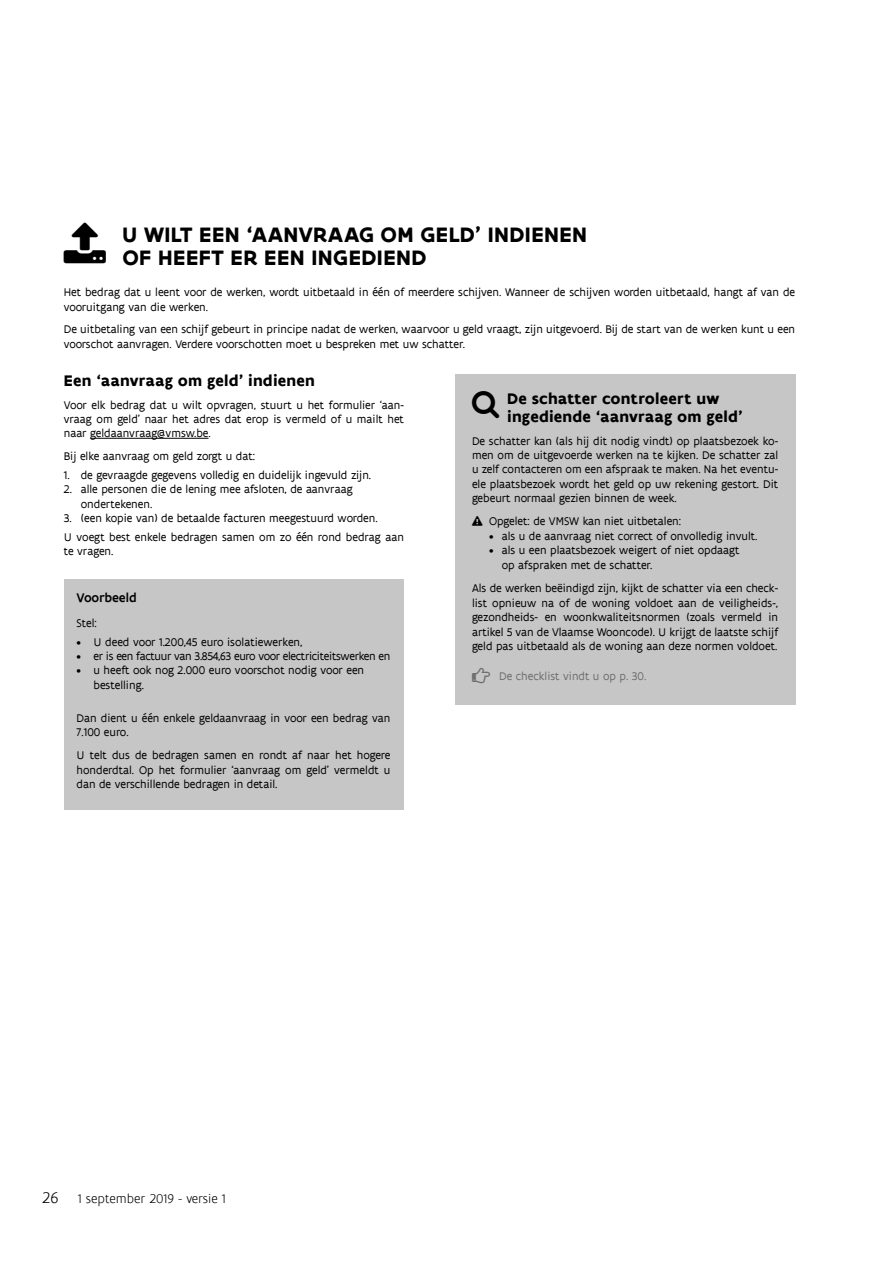
<style>
.page{position:relative;width:893px;height:1263px;background:#fff}
.page>*{position:absolute;margin:0;border:0;box-sizing:border-box;transform-origin:0 0}
.t1{font:700 22.5px/22.5px "Flanders Art Sans";letter-spacing:.02em;color:#000}
.t2{font:700 16.5px/18px "Flanders Art Sans";letter-spacing:.015em;color:#000}
.t3{font:300 13.5px "Flanders Art Sans";color:#000}
.t4{font:500 13.5px "Flanders Art Sans";letter-spacing:-.005em;color:#000}
.t5{font:12px/14.4px "Flanders Art Sans";color:#000}
.t6{font:12px "Flanders Art Sans";letter-spacing:-.025em;color:#000}
.t7{font:12px "Flanders Art Sans";color:#706f6f}
.s1{font-size:16.5px}
</style>
<div class="page">
<hr style="left:90px;top:438px;width:118px;height:1px;background:#000">
<div style="left:64px;top:579px;width:339px;height:231px;background:#c6c6c6"></div>
<div style="left:455px;top:374px;width:340px;height:331px;background:#c6c6c6"></div>
<h1 class="t1" style="left:122px;top:224px;width:466px">U WILT EEN ‘AANVRAAG OM GELD’ INDIENEN<br>OF HEEFT ER EEN INGEDIEND</h1>
<p class="t5" style="left:64px;top:285px;width:733px">Het bedrag dat u leent voor de werken, wordt uitbetaald in één of meerdere schijven. Wanneer de schijven worden uitbetaald, hangt af van de vooruitgang van die werken.</p>
<p class="t5" style="left:64px;top:323px;width:733px">De uitbetaling van een schijf gebeurt in principe nadat de werken, waarvoor u geld vraagt, zijn uitgevoerd. Bij de start van de werken kunt u een voorschot aanvragen. Verdere voorschotten moet u bespreken met uw schatter.</p>
<h2 class="t2" style="left:64px;top:371px;width:253px">Een ‘aanvraag om geld’ indienen</h2>
<p class="t5" style="left:64px;top:398px;width:342px;text-align:justify">Voor elk bedrag dat u wilt opvragen, stuurt u het formulier ‘aan&shy;vraag om geld’ naar het adres dat erop is vermeld of u mailt het naar geldaanvraag@vmsw.be.</p>
<p class="t5" style="left:64px;top:449px;width:193px">Bij elke aanvraag om geld zorgt u dat:</p>
<p class="t5" style="left:64px;top:468px;width:309px">1. de gevraagde gegevens volledig en duidelijk ingevuld zijn.</p>
<p class="t5" style="left:81px;top:482px;width:273px;text-indent:-17px">2. alle personen die de lening mee afsloten, de aanvraag ondertekenen.</p>
<p class="t5" style="left:64px;top:509px;width:342px;line-height:18.6px">3. (een kopie van) de betaalde facturen meegestuurd worden.<br>U voegt best enkele bedragen samen om zo één rond bedrag aan</p>
<p class="t5" style="left:64px;top:544px;width:51px">te vragen.</p>
<p class="t4" style="left:77px;top:589px;width:61px">Voorbeeld</p>
<p class="t5" style="left:77px;top:616px;width:22px">Stel:</p>
<p class="t5" style="left:77px;top:635px;width:227px">• U deed voor 1.200,45 euro isolatiewerken,</p>
<p class="t6" style="left:77px;top:649px;width:315px">• er is een factuur van 3.854,63 euro voor electriciteitswerken en</p>
<p class="t5" style="left:94px;top:663px;width:272px;text-indent:-17px">• u heeft ook nog 2.000 euro voorschot nodig voor een bestelling.</p>
<p class="t5" style="left:77px;top:711px;width:315px">Dan dient u één enkele geldaanvraag in voor een bedrag van<br>7.100 euro.</p>
<p class="t5" style="left:77px;top:748px;width:315px;text-align:justify">U telt dus de bedragen samen en rondt af naar het hogere honderdtal. Op het formulier ‘aanvraag om geld’ vermeldt u dan de verschillende bedragen in detail.</p>
<h2 class="t2" style="left:507px;top:389px;width:237px">De schatter controleert uw ingediende ‘aanvraag om geld’</h2>
<p class="t5" style="left:472px;top:434px;width:308px;text-align:justify">De schatter kan (als hij dit nodig vindt) op plaatsbezoek ko&shy;men om de uitgevoerde werken na te kijken. De schatter zal u zelf contacteren om een afspraak te maken. Na het eventu&shy;ele plaatsbezoek wordt het geld op uw rekening gestort. Dit gebeurt normaal gezien binnen de week.</p>
<p class="t5" style="left:472px;top:514px;width:211px">❑ Opgelet: de VMSW kan niet uitbetalen:</p>
<p class="t5" style="left:489px;top:529px;width:270px">• als u de aanvraag niet correct of onvolledig invult.</p>
<p class="t5" style="left:502px;top:543px;width:239px;text-indent:-13px">• als u een plaatsbezoek weigert of niet opdaagt op afspraken met de schatter.</p>
<p class="t5" style="left:472px;top:581px;width:308px;text-align:justify">Als de werken beëindigd zijn, kijkt de schatter via een check&shy;list opnieuw na of de woning voldoet aan de veiligheids-, gezondheids- en woonkwaliteitsnormen (zoals vermeld in artikel 5 van de Vlaamse Wooncode). U krijgt de laatste schijf geld pas uitbetaald als de woning aan deze normen voldoet.</p>
<p class="t7" style="left:499px;top:669px;width:149px">De checklist vindt u op p. 30.</p>
<p class="t3" style="left:43px;top:1191px;width:185px"><span class="s1">26</span> 1 september 2019 - versie 1</p>
</div>
